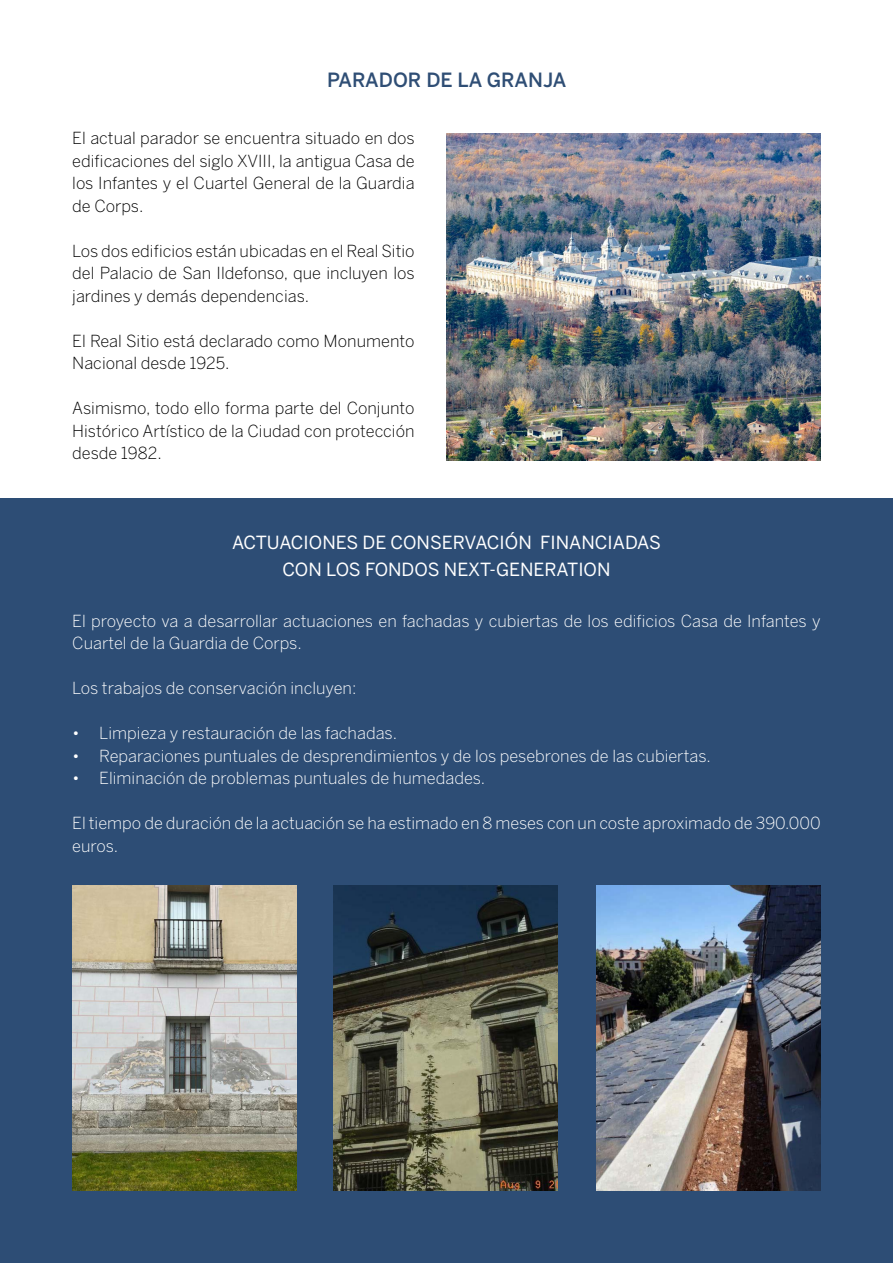
<style>
.page{position:relative;width:893px;height:1263px;background:#fff}
.page>*{position:absolute;margin:0;border:0;box-sizing:border-box;transform-origin:0 0}
.t1{font:500 19.5px "Benton Sans";color:#2f4e75}
.t2{font:18px/27px "Benton Sans";color:#fff;text-align:center}
.t3{font:300 16.5px/22.5px "Benton Sans";color:#fff}
.t4{font:300 16.5px/22.5px "Benton Sans";color:#000;text-align:justify}
</style>
<div class="page">
<div style="left:0;top:499px;width:893px;height:764px;background:#2d4d75"></div>
<img style="left:446px;top:134px;width:375px;height:326px">
<img style="left:72px;top:885px;width:225px;height:306px">
<img style="left:333px;top:885px;width:225px;height:306px">
<img style="left:596px;top:885px;width:225px;height:306px">
<p class="t1" style="left:327px;top:68px;width:241px">PARADOR DE LA GRANJA</p>
<p class="t4" style="left:72px;top:127px;width:344px">El actual parador se encuentra situado en dos edificaciones del siglo XVIII, la antigua Casa de los Infantes y el Cuartel General de la Guardia de Corps.</p>
<p class="t4" style="left:72px;top:239px;width:344px">Los dos edificios están ubicadas en el Real Sitio del Palacio de San Ildefonso, que incluyen los jardines y demás dependencias.</p>
<p class="t4" style="left:72px;top:329px;width:344px">El Real Sitio está declarado como Monumento<br>Nacional desde 1925.</p>
<p class="t4" style="left:72px;top:397px;width:344px">Asimismo, todo ello forma parte del Conjunto Histórico Artístico de la Ciudad con protección desde 1982.</p>
<p class="t2" style="left:232px;top:528px;width:430px">ACTUACIONES DE CONSERVACIÓN FINANCIADAS<br>CON LOS FONDOS NEXT-GENERATION</p>
<p class="t3" style="left:72px;top:609px;width:750px">El proyecto va a desarrollar actuaciones en fachadas y cubiertas de los edificios Casa de Infantes y<br>Cuartel de la Guardia de Corps.</p>
<p class="t3" style="left:72px;top:677px;width:286px">Los trabajos de conservación incluyen:</p>
<p class="t3" style="left:72px;top:722px;width:326px">• Limpieza y restauración de las fachadas.</p>
<p class="t3" style="left:72px;top:744px;width:640px">• Reparaciones puntuales de desprendimientos y de los pesebrones de las cubiertas.</p>
<p class="t3" style="left:72px;top:767px;width:414px">• Eliminación de problemas puntuales de humedades.</p>
<p class="t3" style="left:72px;top:812px;width:750px">El tiempo de duración de la actuación se ha estimado en 8 meses con un coste aproximado de 390.000 euros.</p>
</div>
